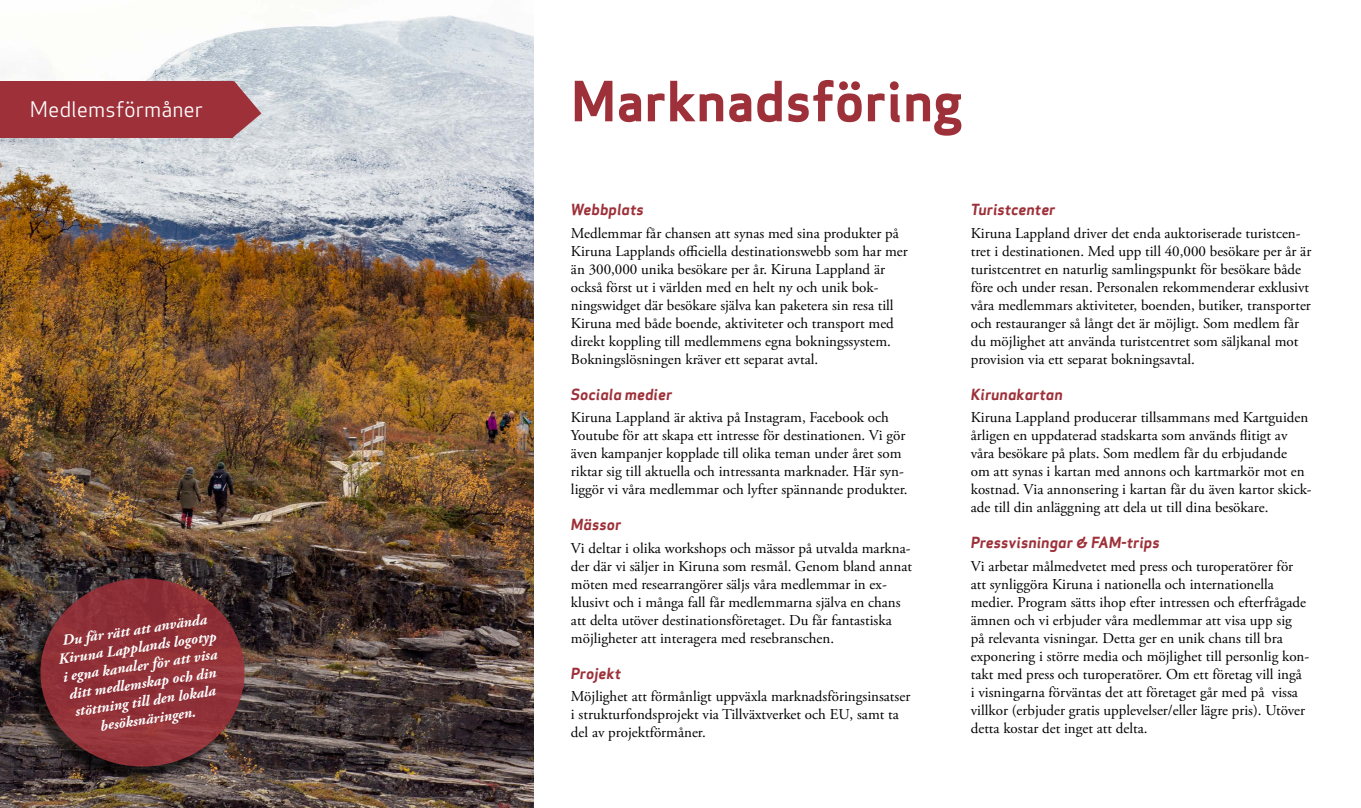
<style>
.page{position:relative;width:1361px;height:808px;background:#fff}
.page>*{position:absolute;margin:0;border:0;box-sizing:border-box;transform-origin:0 0}
.t1{font:54px "Apex Sans Bold ST";color:#9d3039}
.t2{font:21px "Apex Sans";color:#fff}
.t3{font:15px/18px "Adobe Garamond Pro";color:#000}
.t4{font:italic 700 15px/18px "Adobe Garamond Pro";color:#fff;text-align:center}
.t5{font:italic 700 15px "Apex Sans";color:#9d3039}
</style>
<div class="page">
<img style="left:0;top:15px;width:534px;height:793px">
<div style="left:0;top:81px;width:233px;height:56px;background:#9d3039"></div>
<svg style="left:233px;top:81px;width:28px;height:56px;background:#b47f86"></svg>
<div style="left:28px;top:584px;width:213px;height:197px;background:#000;opacity:.75"></div>
<div style="left:40px;top:578px;width:204px;height:188px;background:#903138;border-radius:50%"></div>
<h2 class="t2" style="left:30px;top:92px;width:175px">Medlemsförmåner</h2>
<p class="t4" style="left:55px;top:632px;width:161px;rotate:-8deg">Du får rätt att använda<br>Kiruna Lapplands logotyp i egna kanaler för att visa ditt medlemskap och din stöttning till den lokala besöksnäringen.</p>
<h1 class="t1" style="left:571px;top:66px;width:393px">Marknadsföring</h1>
<p class="t5" style="left:571px;top:200px;width:74px">Webbplats</p>
<p class="t3" style="left:571px;top:225px;width:338px">Medlemmar får chansen att synas med sina produkter på Kiruna Lapplands officiella destinationswebb som har mer än 300,000 unika besökare per år. Kiruna Lappland är också först ut i världen med en helt ny och unik bok&shy;ningswidget där besökare själva kan paketera sin resa till Kiruna med både boende, aktiviteter och transport med direkt koppling till medlemmens egna bokningssystem.<br>Bokningslösningen kräver ett separat avtal.</p>
<p class="t5" style="left:571px;top:385px;width:103px">Sociala medier</p>
<p class="t3" style="left:571px;top:409px;width:338px">Kiruna Lappland är aktiva på Instagram, Facebook och Youtube för att skapa ett intresse för destinationen. Vi gör även kampanjer kopplade till olika teman under året som riktar sig till aktuella och intressanta marknader. Här syn&shy;liggör vi våra medlemmar och lyfter spännande produkter.</p>
<p class="t5" style="left:571px;top:515px;width:52px">Mässor</p>
<p class="t3" style="left:571px;top:540px;width:342px">Vi deltar i olika workshops och mässor på utvalda markna&shy;der där vi säljer in Kiruna som resmål. Genom bland annat möten med researrangörer säljs våra medlemmar in ex&shy;klusivt och i många fall får medlemmarna själva en chans att delta utöver destinationsföretaget. Du får fantastiska möjligheter att interagera med resebranschen.</p>
<p class="t5" style="left:571px;top:664px;width:52px">Projekt</p>
<p class="t3" style="left:571px;top:688px;width:341px">Möjlighet att förmånligt uppväxla marknadsföringsinsatser i strukturfondsprojekt via Tillväxtverket och EU, samt ta del av projektförmåner.</p>
<p class="t5" style="left:971px;top:200px;width:86px">Turistcenter</p>
<p class="t3" style="left:971px;top:225px;width:342px">Kiruna Lappland driver det enda auktoriserade turistcen&shy;tret i destinationen. Med upp till 40,000 besökare per år är turistcentret en naturlig samlingspunkt för besökare både före och under resan. Personalen rekommenderar exklusivt våra medlemmars aktiviteter, boenden, butiker, transporter och restauranger så långt det är möjligt. Som medlem får du möjlighet att använda turistcentret som säljkanal mot provision via ett separat bokningsavtal.</p>
<p class="t5" style="left:971px;top:385px;width:94px">Kirunakartan</p>
<p class="t3" style="left:971px;top:409px;width:342px">Kiruna Lappland producerar tillsammans med Kartguiden årligen en uppdaterad stadskarta som används flitigt av våra besökare på plats. Som medlem får du erbjudande<br>om att synas i kartan med annons och kartmarkör mot en kostnad. Via annonsering i kartan får du även kartor skick&shy;ade till din anläggning att dela ut till dina besökare.</p>
<p class="t5" style="left:971px;top:533px;width:191px">Pressvisningar &amp; FAM-trips</p>
<p class="t3" style="left:971px;top:558px;width:340px">Vi arbetar målmedvetet med press och turoperatörer för att synliggöra Kiruna i nationella och internationella medier. Program sätts ihop efter intressen och efterfrågade ämnen och vi erbjuder våra medlemmar att visa upp sig på relevanta visningar. Detta ger en unik chans till bra exponering i större media och möjlighet till personlig kon&shy;takt med press och turoperatörer. Om ett företag vill ingå i visningarna förväntas det att företaget går med på vissa villkor (erbjuder gratis upplevelser/eller lägre pris). Utöver detta kostar det inget att delta.</p>
</div>
